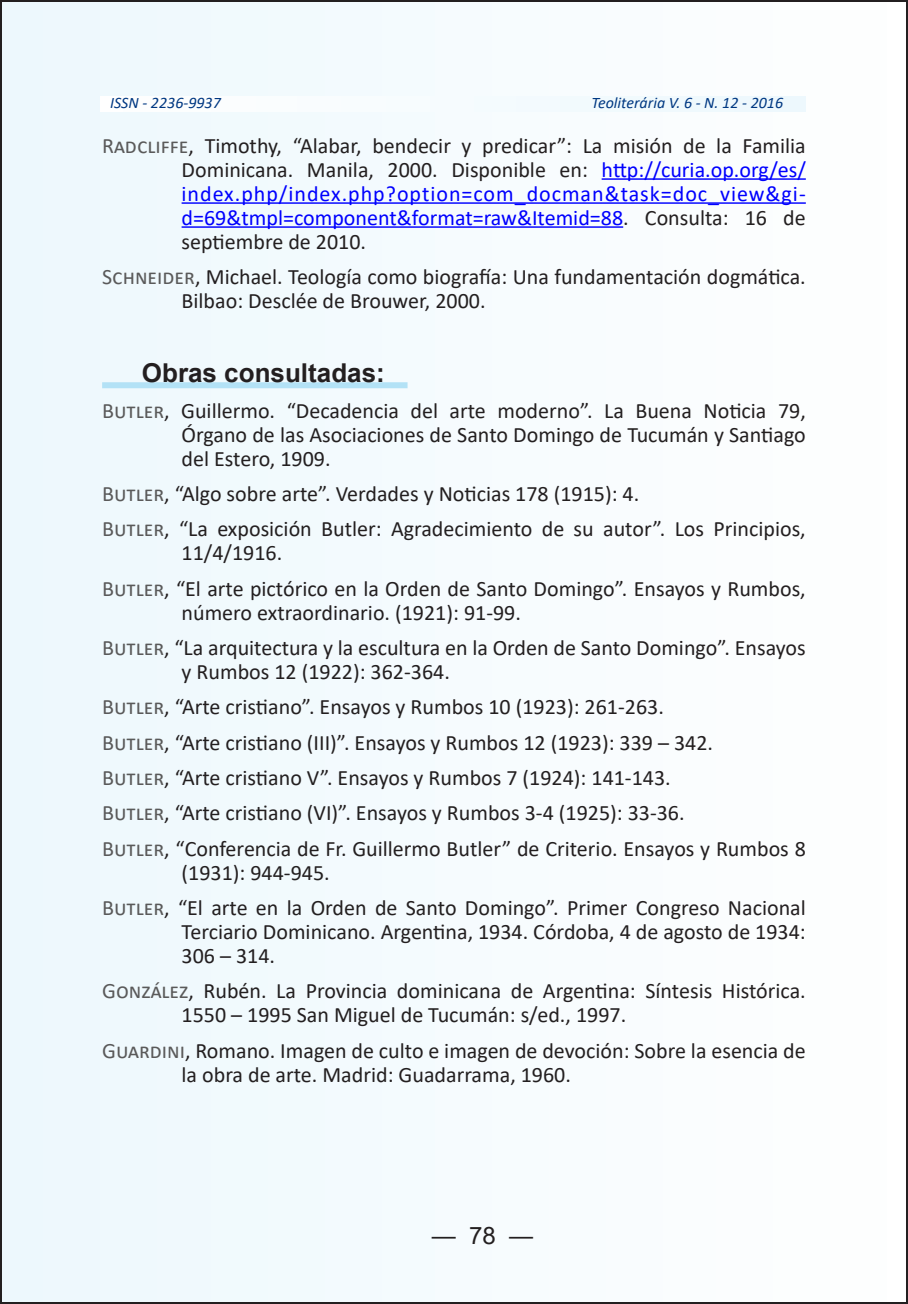
<style>
.page{position:relative;width:908px;height:1304px;background:#fff}
.page>*{position:absolute;margin:0;border:0;box-sizing:border-box;transform-origin:0 0}
.txt_sbt__2{font:700 26px "Arial";color:#231f20}
.t1{font:24px "Arial";color:#231f20}
.txt_Ref_BIBLIOgrafic{font:22px/24px "Calibri";color:#231f20}
.t2{font:italic 16px "Calibri";color:#003882}
.s1{color:#5a5a5a}
.s2{color:#00f}
</style>
<div class="page">
<div style="left:1px;top:1px;width:905px;height:1302px;background:#f6fbfe"></div>
<hr style="left:601px;top:178px;width:204px;height:2px;background:#00f">
<hr style="left:181px;top:202px;width:624px;height:2px;background:#00f">
<hr style="left:181px;top:226px;width:442px;height:2px;background:#00f">
<div style="left:102px;top:382px;width:305px;height:6px;background:#b3e2f6"></div>
<p class="t2" style="left:110px;top:92px;width:112px">ISSN - 2236-9937</p>
<p class="t2" style="left:591px;top:92px;width:193px">Teoliterária V. 6 - N. 12 - 2016</p>
<p class="txt_Ref_BIBLIOgrafic" style="left:181px;top:133px;width:625px;text-align:justify;text-indent:-79px"><span class="s1">Radcliffe</span>, Timothy, “Alabar, bendecir y predicar”: La misión de la Familia Dominicana. Manila, 2000. Disponible en: <span class="s2">http://curia.op.org/es/ index.php/index.php?option=com_docman&amp;task=doc_view&amp;gi&shy;d=69&amp;tmpl=component&amp;format=raw&amp;Itemid=88</span>. Consulta: 16 de septiembre de 2010.</p>
<p class="txt_Ref_BIBLIOgrafic" style="left:181px;top:264px;width:625px;text-indent:-79px"><span class="s1">Schneider</span>, Michael. Teología como biografía: Una fundamentación dogmática.<br>Bilbao: Desclée de Brouwer, 2000.</p>
<p class="txt_sbt__2" style="left:142px;top:355px;width:244px">Obras consultadas:</p>
<p class="txt_Ref_BIBLIOgrafic" style="left:181px;top:398px;width:625px;text-align:justify;text-indent:-79px"><span class="s1">Butler</span>, Guillermo. “Decadencia del arte moderno”. La Buena Noticia 79, Órgano de las Asociaciones de Santo Domingo de Tucumán y Santiago del Estero, 1909.</p>
<p class="txt_Ref_BIBLIOgrafic" style="left:102px;top:481px;width:538px"><span class="s1">Butler</span>, “Algo sobre arte”. Verdades y Noticias 178 (1915): 4.</p>
<p class="txt_Ref_BIBLIOgrafic" style="left:181px;top:516px;width:625px;text-indent:-79px"><span class="s1">Butler</span>, “La exposición Butler: Agradecimiento de su autor”. Los Principios,<br>11/4/1916.</p>
<p class="txt_Ref_BIBLIOgrafic" style="left:181px;top:576px;width:625px;text-indent:-79px"><span class="s1">Butler</span>, “El arte pictórico en la Orden de Santo Domingo”. Ensayos y Rumbos, número extraordinario. (1921): 91-99.</p>
<p class="txt_Ref_BIBLIOgrafic" style="left:181px;top:635px;width:625px;text-indent:-79px"><span class="s1">Butler</span>, “La arquitectura y la escultura en la Orden de Santo Domingo”. Ensayos y Rumbos 12 (1922): 362-364.</p>
<p class="txt_Ref_BIBLIOgrafic" style="left:102px;top:694px;width:563px"><span class="s1">Butler</span>, “Arte cristiano”. Ensayos y Rumbos 10 (1923): 261-263.</p>
<p class="txt_Ref_BIBLIOgrafic" style="left:102px;top:730px;width:612px"><span class="s1">Butler</span>, “Arte cristiano (III)”. Ensayos y Rumbos 12 (1923): 339 – 342.</p>
<p class="txt_Ref_BIBLIOgrafic" style="left:102px;top:765px;width:570px"><span class="s1">Butler</span>, “Arte cristiano V”. Ensayos y Rumbos 7 (1924): 141-143.</p>
<p class="txt_Ref_BIBLIOgrafic" style="left:102px;top:800px;width:583px"><span class="s1">Butler</span>, “Arte cristiano (VI)”. Ensayos y Rumbos 3-4 (1925): 33-36.</p>
<p class="txt_Ref_BIBLIOgrafic" style="left:181px;top:836px;width:625px;text-indent:-79px"><span class="s1">Butler</span>, “Conferencia de Fr. Guillermo Butler” de Criterio. Ensayos y Rumbos 8 (1931): 944-945.</p>
<p class="txt_Ref_BIBLIOgrafic" style="left:181px;top:895px;width:625px;text-align:justify;text-indent:-79px"><span class="s1">Butler</span>, “El arte en la Orden de Santo Domingo”. Primer Congreso Nacional Terciario Dominicano. Argentina, 1934. Córdoba, 4 de agosto de 1934:<br>306 – 314.</p>
<p class="txt_Ref_BIBLIOgrafic" style="left:181px;top:978px;width:625px;text-indent:-79px"><span class="s1">González</span>, Rubén. La Provincia dominicana de Argentina: Síntesis Histórica.<br>1550 – 1995 San Miguel de Tucumán: s/ed., 1997.</p>
<p class="txt_Ref_BIBLIOgrafic" style="left:181px;top:1038px;width:625px;text-indent:-79px"><span class="s1">Guardini</span>, Romano. Imagen de culto e imagen de devoción: Sobre la esencia de la obra de arte. Madrid: Guadarrama, 1960.</p>
<p class="t1" style="left:431px;top:1218px;width:103px">— 78 —</p>
</div>
